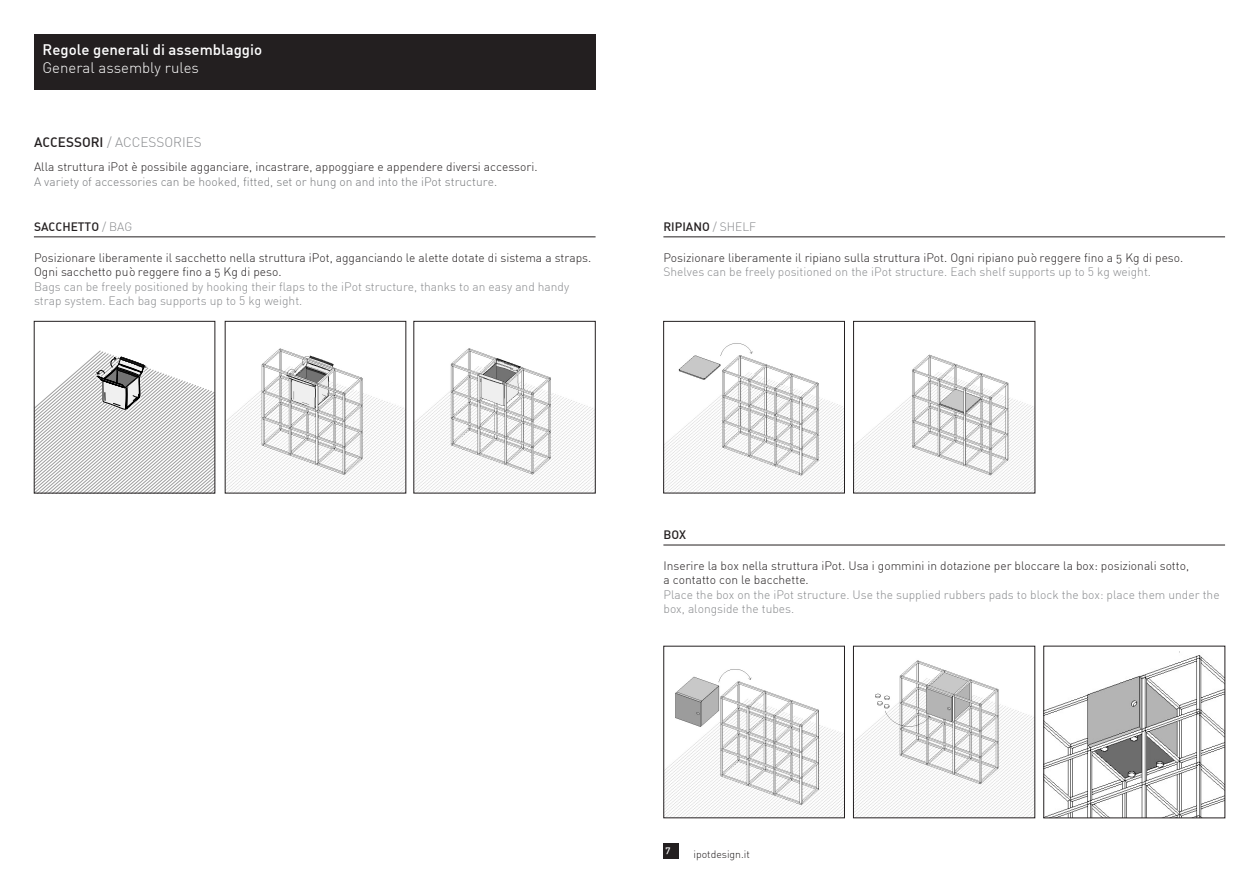
<style>
.page{position:relative;width:1259px;height:893px;background:#fff}
.page>*{position:absolute;margin:0;border:0;box-sizing:border-box;transform-origin:0 0}
.t1{font:500 15px "DIN";color:#fff}
.t2{font:300 15px "DIN";color:#fff}
.t3{font:300 13.5px "DIN";color:#87898c}
.t4{font:300 12px/14.4px "DIN Alternate";color:#231f20}
.t5{font:300 12px/14.4px "DIN";color:#87898c}
.t6{font:300 12px "DIN Alternate";color:#76787b}
.t7{font:500 12px "DIN Alternate";color:#231f20}
.t8{font:300 10.5px "DIN Alternate";color:#231f20}
.t9{font:500 9.45px "DIN Alternate";color:#fff}
.s1{font-family:"DIN Alternate";font-weight:500;color:#231f20}
.s2{font-family:"DIN";font-weight:300;color:#87898c}
.s3{font-family:"DIN";color:#87898c}
</style>
<div class="page">
<svg style="left:36px;top:321px;width:180px;height:172px"></svg>
<div style="left:34px;top:321px;width:181px;height:172px;border:1px solid #231f20"></div>
<img style="left:227px;top:348px;width:177px;height:143px">
<img style="left:416px;top:348px;width:177px;height:143px">
<img style="left:665px;top:343px;width:177px;height:148px">
<div style="left:663px;top:321px;width:181px;height:172px;border:1px solid #231f20"></div>
<img style="left:855px;top:354px;width:178px;height:137px">
<div style="left:853px;top:321px;width:182px;height:172px;border:1px solid #231f20"></div>
<img style="left:665px;top:669px;width:177px;height:147px">
<img style="left:855px;top:660px;width:178px;height:156px">
<img style="left:1045px;top:651px;width:178px;height:165px">
<div style="left:1043px;top:646px;width:182px;height:172px;border:1px solid #231f20"></div>
<hr style="left:34px;top:237px;width:561px;height:1px;background:#231f20">
<hr style="left:663px;top:237px;width:562px;height:1px;background:#231f20">
<hr style="left:663px;top:545px;width:562px;height:1px;background:#231f20">
<div style="left:34px;top:34px;width:561px;height:55px;background:#231f20"></div>
<div style="left:663px;top:843px;width:16px;height:16px;background:#231f20"></div>
<p class="t1" style="left:43px;top:40px;width:221px">Regole generali di assemblaggio</p>
<p class="t2" style="left:43px;top:59px;width:158px">General assembly rules</p>
<p class="t3" style="left:34px;top:134px;width:169px"><span class="s1">ACCESSORI</span> / ACCESSORIES</p>
<p class="t4" style="left:34px;top:160px;width:505px">Alla struttura iPot è possibile agganciare, incastrare, appoggiare e appendere diversi accessori.</p>
<p class="t6" style="left:34px;top:174px;width:465px">A variety of accessories can be hooked, fitted, set or hung on and into the iPot structure.</p>
<p class="t7" style="left:34px;top:219px;width:100px">SACCHETTO <span class="s2">/ BAG</span></p>
<p class="t4" style="left:34px;top:250px;width:559px">Posizionare liberamente il sacchetto nella struttura iPot, agganciando le alette dotate di sistema a straps.<br>Ogni sacchetto può reggere fino a 5 Kg di peso.<br><span class="s3">Bags can be freely positioned by hooking their flaps to the iPot structure, thanks to an easy and handy strap system. Each bag supports up to 5 kg weight.</span></p>
<p class="t7" style="left:663px;top:219px;width:94px">RIPIANO <span class="s2">/ SHELF</span></p>
<p class="t4" style="left:663px;top:250px;width:521px">Posizionare liberamente il ripiano sulla struttura iPot. Ogni ripiano può reggere fino a 5 Kg di peso.<br><span class="s3">Shelves can be freely positioned on the iPot structure. Each shelf supports up to 5 kg weight.</span></p>
<p class="t7" style="left:663px;top:527px;width:24px">BOX</p>
<p class="t4" style="left:663px;top:558px;width:527px">Inserire la box nella struttura iPot. Usa i gommini in dotazione per bloccare la box: posizionali sotto,</p>
<p class="t4" style="left:663px;top:573px;width:147px">a contatto con le bacchette.</p>
<p class="t5" style="left:663px;top:587px;width:557px">Place the box on the iPot structure. Use the supplied rubbers pads to block the box: place them under the box, alongside the tubes.</p>
<p class="t9" style="left:665px;top:843px;width:6px">7</p>
<p class="t8" style="left:693px;top:848px;width:58px">ipotdesign.it</p>
</div>
